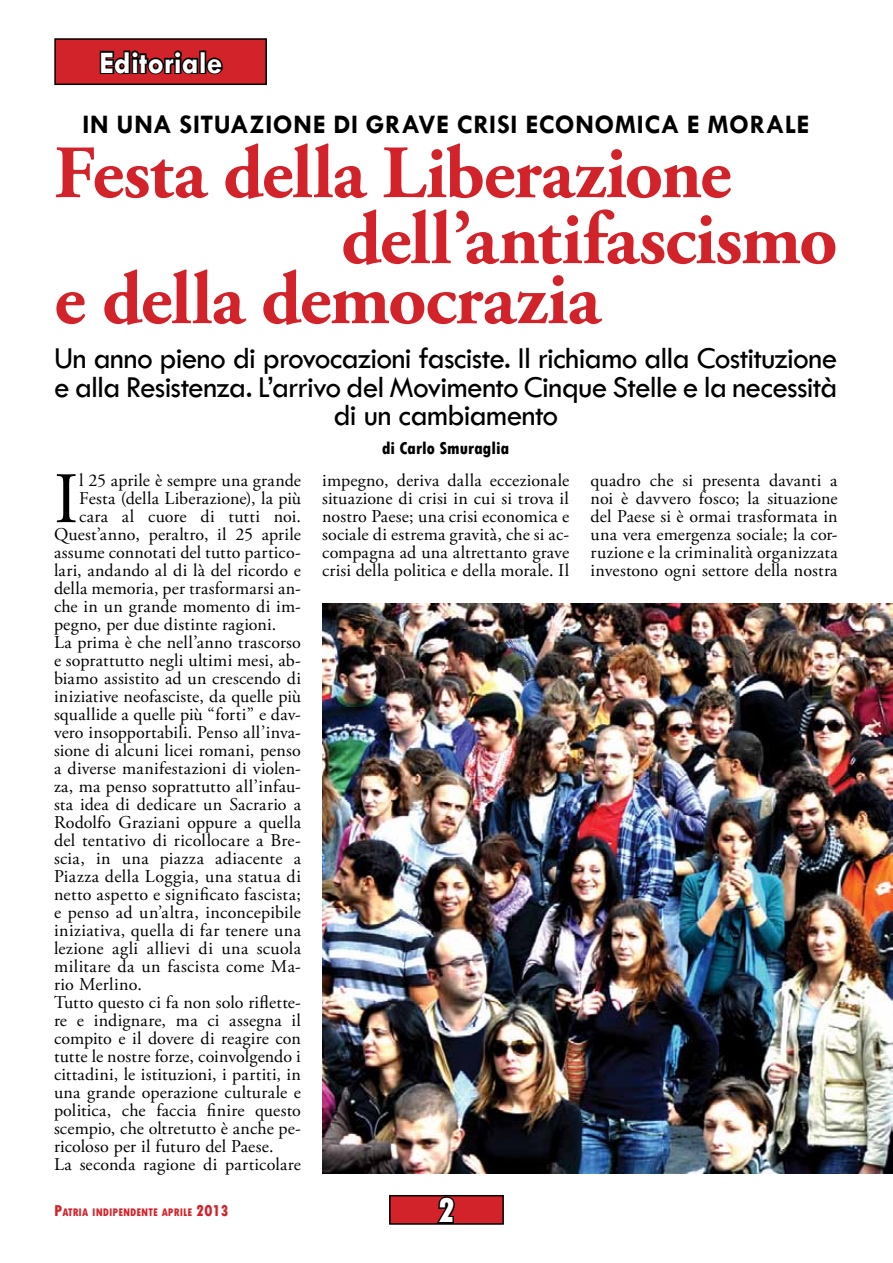
<style>
.page{position:relative;width:893px;height:1263px;background:#fff}
.page>*{position:absolute;margin:0;border:0;box-sizing:border-box;transform-origin:0 0}
.t1{font:700 75px "Adobe Garamond Pro";letter-spacing:-.015em;color:#d2232a}
.t2{font:72.3px "Adobe Garamond Pro";color:#000}
.t3{font:800 condensed 36px "Tw Cen";color:#fff}
.t4{font:31.5px/28.5px "Tw Cen";letter-spacing:-.025em;color:#000;text-align:center}
.t5{font:700 31.5px "Tw Cen";color:#fff}
.t6{font:700 27px "Tw Cen";letter-spacing:.02em;color:#000}
.t7{font:18px/18px "Adobe Garamond Pro";letter-spacing:.015em;color:#000;text-align:justify}
.t8{font:800 condensed 18px "Tw Cen";color:#000}
.t9{font:800 condensed 11.55px "Tw Cen";color:#d2232a}
.s1{font-size:16.5px}
</style>
<div class="page">
<img style="left:322px;top:604px;width:571px;height:570px">
<div style="left:390px;top:1196px;width:113px;height:28px;background:#d2232a"></div>
<svg style="left:434px;top:1194px;width:23px;height:28px"></svg>
<div style="left:389px;top:1195px;width:115px;height:30px;border:2px solid #000"></div>
<div style="left:55px;top:39px;width:211px;height:45px;background:#d2232a"></div>
<svg style="left:99px;top:50px;width:124px;height:25px"></svg>
<div style="left:54px;top:38px;width:213px;height:47px;border:2px solid #000"></div>
<h3 class="t5" style="left:99px;top:44px;width:124px">EDITORIALE</h3>
<h3 class="t6" style="left:82px;top:108px;width:725px">IN UNA SITUAZIONE DI GRAVE CRISI ECONOMICA E MORALE</h3>
<h1 class="t1" style="left:54px;top:130px;width:679px">Festa della Liberazione</h1>
<h1 class="t1" style="left:341px;top:196px;width:498px">dell’antifascismo</h1>
<h1 class="t1" style="left:54px;top:256px;width:548px">e della democrazia</h1>
<h3 class="t4" style="left:54px;top:344px;width:785px">Un anno pieno di provocazioni fasciste. Il richiamo alla Costituzione e alla Resistenza. L’arrivo del Movimento Cinque Stelle e la necessità di un cambiamento</h3>
<h2 class="t2" style="left:54px;top:456px;width:26px">I</h2>
<p class="t7" style="left:79px;top:472px;width:223px">l 25 aprile è sempre una grande</p>
<p class="t7" style="left:79px;top:490px;width:223px">Festa (della Liberazione), la più</p>
<p class="t7" style="left:79px;top:508px;width:223px">cara al cuore di tutti noi.</p>
<p class="t7" style="left:54px;top:526px;width:248px">Quest’anno, peraltro, il 25 aprile</p>
<p class="t7" style="left:54px;top:544px;width:249px">assume connotati del tutto partico-</p>
<p class="t7" style="left:54px;top:562px;width:248px">lari, andando al di là del ricordo e</p>
<p class="t7" style="left:54px;top:580px;width:249px">della memoria, per trasformarsi an-</p>
<p class="t7" style="left:54px;top:598px;width:249px">che in un grande momento di im-</p>
<p class="t7" style="left:54px;top:616px;width:224px">pegno, per due distinte ragioni.</p>
<p class="t7" style="left:54px;top:634px;width:248px">La prima è che nell’anno trascorso</p>
<p class="t7" style="left:54px;top:652px;width:249px">e soprattutto negli ultimi mesi, ab-</p>
<p class="t7" style="left:54px;top:670px;width:248px">biamo assistito ad un crescendo di</p>
<p class="t7" style="left:54px;top:688px;width:248px">iniziative neofasciste, da quelle più</p>
<p class="t7" style="left:54px;top:706px;width:249px">squallide a quelle più “forti” e dav-</p>
<p class="t7" style="left:54px;top:724px;width:249px">vero insopportabili. Penso all’inva-</p>
<p class="t7" style="left:54px;top:742px;width:248px">sione di alcuni licei romani, penso</p>
<p class="t7" style="left:54px;top:760px;width:249px">a diverse manifestazioni di violen-</p>
<p class="t7" style="left:54px;top:778px;width:249px">za, ma penso soprattutto all’infau-</p>
<p class="t7" style="left:54px;top:796px;width:248px">sta idea di dedicare un Sacrario a</p>
<p class="t7" style="left:54px;top:814px;width:248px">Rodolfo Graziani oppure a quella</p>
<p class="t7" style="left:54px;top:832px;width:248px">del tentativo di ricollocare a Bre-</p>
<p class="t7" style="left:54px;top:850px;width:248px">scia, in una piazza adiacente a</p>
<p class="t7" style="left:54px;top:868px;width:248px">Piazza della Loggia, una statua di</p>
<p class="t7" style="left:54px;top:886px;width:248px">netto aspetto e significato fascista;</p>
<p class="t7" style="left:54px;top:904px;width:248px">e penso ad un’altra, inconcepibile</p>
<p class="t7" style="left:54px;top:922px;width:248px">iniziativa, quella di far tenere una</p>
<p class="t7" style="left:54px;top:940px;width:248px">lezione agli allievi di una scuola</p>
<p class="t7" style="left:54px;top:958px;width:249px">militare da un fascista come Ma-</p>
<p class="t7" style="left:54px;top:976px;width:89px">rio Merlino.</p>
<p class="t7" style="left:54px;top:994px;width:248px">Tutto questo ci fa non solo riflette-</p>
<p class="t7" style="left:54px;top:1012px;width:249px">re e indignare, ma ci assegna il</p>
<p class="t7" style="left:54px;top:1030px;width:248px">compito e il dovere di reagire con</p>
<p class="t7" style="left:54px;top:1048px;width:248px">tutte le nostre forze, coinvolgendo i</p>
<p class="t7" style="left:54px;top:1066px;width:248px">cittadini, le istituzioni, i partiti, in</p>
<p class="t7" style="left:54px;top:1084px;width:248px">una grande operazione culturale e</p>
<p class="t7" style="left:54px;top:1102px;width:248px">politica, che faccia finire questo</p>
<p class="t7" style="left:54px;top:1120px;width:248px">scempio, che oltretutto è anche pe-</p>
<p class="t7" style="left:54px;top:1138px;width:221px">ricoloso per il futuro del Paese.</p>
<p class="t7" style="left:54px;top:1156px;width:248px">La seconda ragione di particolare</p>
<p class="t8" style="left:382px;top:437px;width:129px">di Carlo Smuraglia</p>
<p class="t7" style="left:322px;top:472px;width:249px">impegno, deriva dalla eccezionale situazione di crisi in cui si trova il nostro Paese; una crisi economica e sociale di estrema gravità, che si ac&shy;compagna ad una altrettanto grave crisi della politica e della morale. Il</p>
<p class="t9" style="left:54px;top:1205px;width:176px"><span class="s1">P</span>ATRIA INDIPENDENTE APRILE <span class="s1">2013</span></p>
<h3 class="t3" style="left:438px;top:1189px;width:19px">2</h3>
<p class="t7" style="left:591px;top:472px;width:249px">quadro che si presenta davanti a noi è davvero fosco; la situazione del Paese si è ormai trasformata in una vera emergenza sociale; la cor&shy;ruzione e la criminalità organizzata investono ogni settore della nostra</p>
</div>
